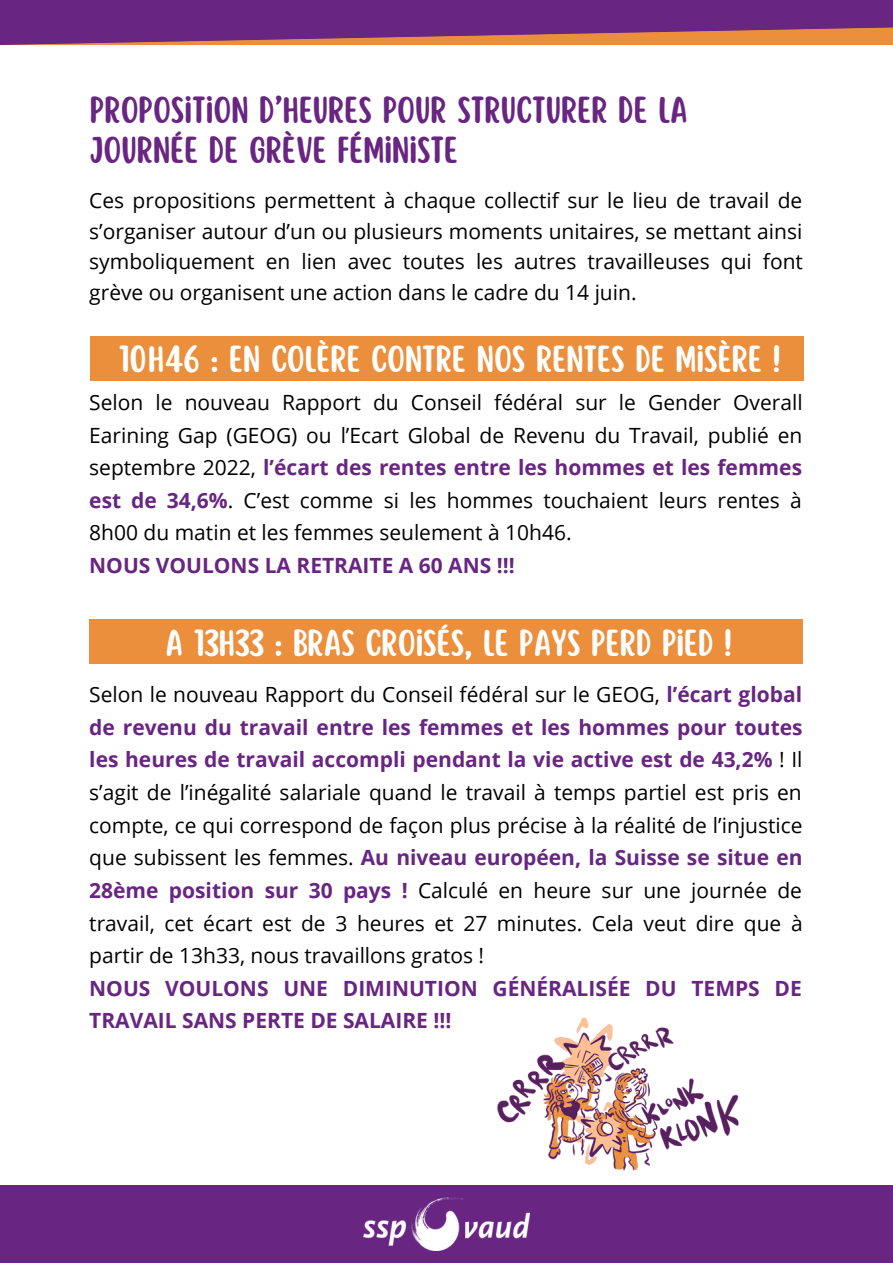
<style>
.page{position:relative;width:893px;height:1264px;background:#fff}
.page>*{position:absolute;margin:0;border:0;box-sizing:border-box;transform-origin:0 0}
.t1{font:33px "Scripter";color:#fff}
.t2{font:33px/40.5px "Scripter";color:#682582}
.t3{font:21px/32.5px "Open Sans";color:#000;text-align:justify}
.t4{font:700 21px/32.5px "Open Sans";color:#682582}
.s1{font-weight:700;color:#682582}
</style>
<div class="page">
<svg style="left:0;top:0;width:892px;height:45px;background:#813974"></svg>
<div style="left:0;top:1185px;width:892px;height:77px;background:#682582"></div>
<img style="left:363px;top:1197px;width:166px;height:53px">
<div style="left:90px;top:336px;width:713px;height:45px;background:#eb8f3c"></div>
<div style="left:89px;top:619px;width:713px;height:45px;background:#eb8f3c"></div>
<img style="left:497px;top:1017px;width:242px;height:154px">
<p class="t2" style="left:90px;top:91px;width:599px">PROPOSITION D’HEURES POUR STRUCTURER DE LA<br>JOURNÉE DE GRÈVE FÉMINISTE</p>
<p class="t3" style="left:89px;top:185px;width:715px;line-height:30.3px">Ces propositions permettent à chaque collectif sur le lieu de travail de s’organiser autour d’un ou plusieurs moments unitaires, se mettant ainsi symboliquement en lien avec toutes les autres travailleuses qui font grève ou organisent une action dans le cadre du 14 juin.</p>
<p class="t1" style="left:119px;top:343px;width:663px">10H46 : EN COLÈRE CONTRE NOS RENTES DE MISÈRE !</p>
<p class="t3" style="left:89px;top:385px;width:715px">Selon le nouveau Rapport du Conseil fédéral sur le Gender Overall Earining Gap (GEOG) ou l’Ecart Global de Revenu du Travail, publié en septembre 2022, <span class="s1">l’écart des rentes entre les hommes et les femmes est de 34,6%</span>. C’est comme si les hommes touchaient leurs rentes à 8h00 du matin et les femmes seulement à 10h46.</p>
<p class="t4" style="left:89px;top:548px;width:427px">NOUS VOULONS LA RETRAITE A 60 ANS !!!</p>
<p class="t1" style="left:166px;top:626px;width:568px">A 13H33 : BRAS CROISÉS, LE PAYS PERD PIED !</p>
<p class="t3" style="left:89px;top:677px;width:714px">Selon le nouveau Rapport du Conseil fédéral sur le GEOG, <span class="s1">l’écart global de revenu du travail entre les femmes et les hommes pour toutes les heures de travail accompli pendant la vie active est de 43,2%</span> ! Il s’agit de l’inégalité salariale quand le travail à temps partiel est pris en compte, ce qui correspond de façon plus précise à la réalité de l’injustice que subissent les femmes. <span class="s1">Au niveau européen, la Suisse se situe en 28ème position sur 30 pays !</span> Calculé en heure sur une journée de travail, cet écart est de 3 heures et 27 minutes. Cela veut dire que à partir de 13h33, nous travaillons gratos !</p>
<p class="t4" style="left:89px;top:971px;width:714px">NOUS VOULONS UNE DIMINUTION GÉNÉRALISÉE DU TEMPS DE<br>TRAVAIL SANS PERTE DE SALAIRE !!!</p>
</div>
